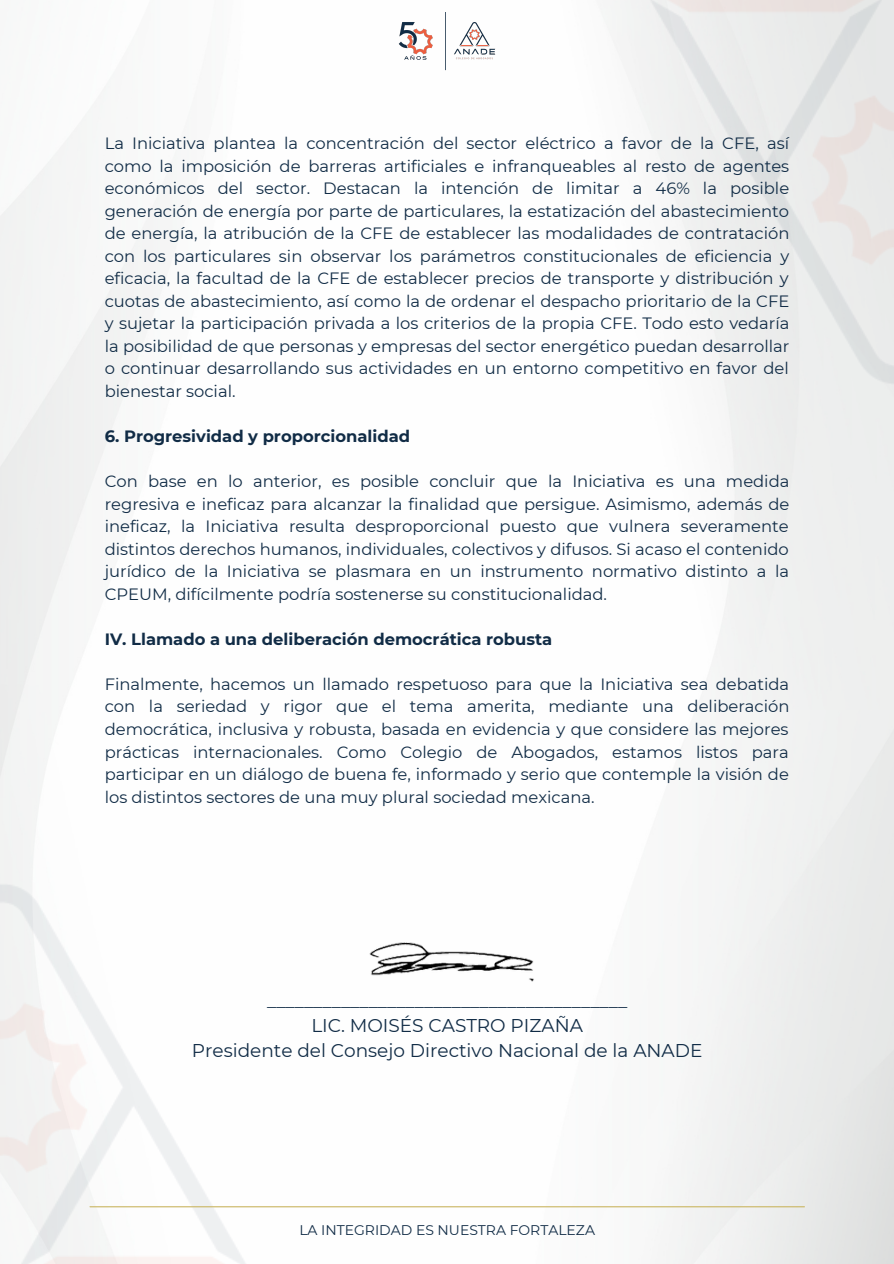
<style>
.page{position:relative;width:894px;height:1264px;background:#fff}
.page>*{position:absolute;margin:0;border:0;box-sizing:border-box;transform-origin:0 0}
.t1{font:18.45px "Montserrat";color:#112c46}
.t2{font:16.35px/22.5px "Montserrat";color:#112c46;text-align:justify}
.t3{font:700 16.35px "Montserrat";color:#112c46}
.t4{font:13.95px "Montserrat";color:#112c46}
</style>
<div class="page">
<hr style="left:90px;top:1206px;width:714px;height:1px;background:#cab662">
<img style="left:369px;top:942px;width:165px;height:40px">
<img style="left:398px;top:12px;width:98px;height:59px">
<p class="t2" style="left:105px;top:132px;width:686px">La Iniciativa plantea la concentración del sector eléctrico a favor de la CFE, así como la imposición de barreras artificiales e infranqueables al resto de agentes económicos del sector. Destacan la intención de limitar a 46% la posible generación de energía por parte de particulares, la estatización del abastecimiento de energía, la atribución de la CFE de establecer las modalidades de contratación con los particulares sin observar los parámetros constitucionales de eficiencia y eficacia, la facultad de la CFE de establecer precios de transporte y distribución y cuotas de abastecimiento, así como la de ordenar el despacho prioritario de la CFE y sujetar la participación privada a los criterios de la propia CFE. Todo esto vedaría la posibilidad de que personas y empresas del sector energético puedan desarrollar o continuar desarrollando sus actividades en un entorno competitivo en favor del bienestar social.</p>
<p class="t3" style="left:105px;top:426px;width:307px">6. Progresividad y proporcionalidad</p>
<p class="t2" style="left:105px;top:470px;width:686px">Con base en lo anterior, es posible concluir que la Iniciativa es una medida regresiva e ineficaz para alcanzar la finalidad que persigue. Asimismo, además de ineficaz, la Iniciativa resulta desproporcional puesto que vulnera severamente distintos derechos humanos, individuales, colectivos y difusos. Si acaso el contenido jurídico de la Iniciativa se plasmara en un instrumento normativo distinto a la CPEUM, difícilmente podría sostenerse su constitucionalidad.</p>
<p class="t3" style="left:105px;top:629px;width:449px">IV. Llamado a una deliberación democrática robusta</p>
<p class="t2" style="left:105px;top:672px;width:686px">Finalmente, hacemos un llamado respetuoso para que la Iniciativa sea debatida con la seriedad y rigor que el tema amerita, mediante una deliberación democrática, inclusiva y robusta, basada en evidencia y que considere las mejores prácticas internacionales. Como Colegio de Abogados, estamos listos para participar en un diálogo de buena fe, informado y serio que contemple la visión de los distintos sectores de una muy plural sociedad mexicana.</p>
<p class="t1" style="left:267px;top:989px;width:361px">_______________________________________</p>
<p class="t1" style="left:311px;top:1014px;width:273px">LIC. MOISÉS CASTRO PIZAÑA</p>
<p class="t1" style="left:192px;top:1038px;width:512px">Presidente del Consejo Directivo Nacional de la ANADE</p>
<p class="t4" style="left:299px;top:1221px;width:297px">LA INTEGRIDAD ES NUESTRA FORTALEZA</p>
</div>
